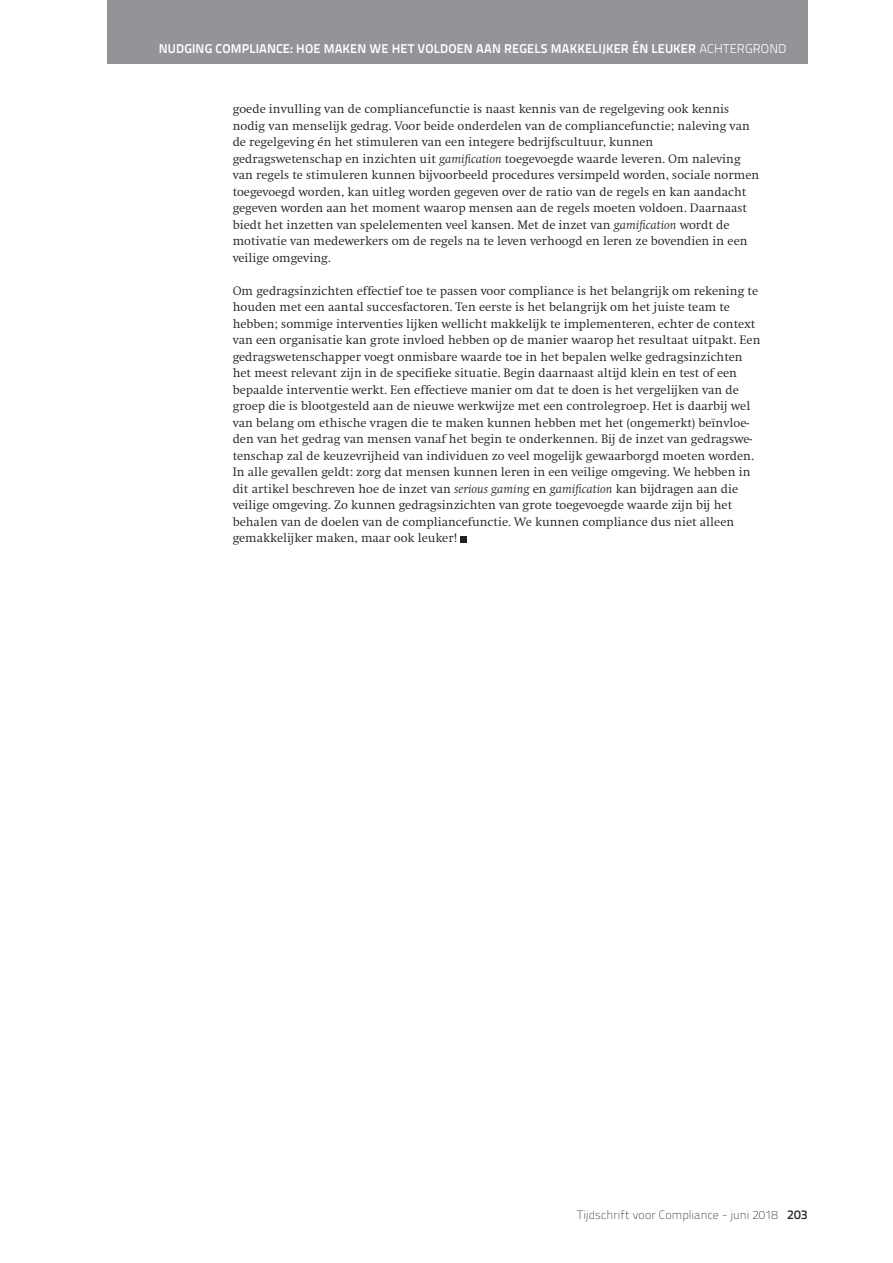
<style>
.page{position:relative;width:893px;height:1263px;background:#fff}
.page>*{position:absolute;margin:0;border:0;box-sizing:border-box;transform-origin:0 0}
.t1{font:300 12.75px/16.5px "Swift";color:#231f20}
.t2{font:700 12.75px "Titillium Text 22 L";letter-spacing:.01em;color:#fff}
.t3{font:100 12px "Titillium Text 22 L";letter-spacing:.005em;color:#231f20}
.s1{font-weight:300}
.s2{font-style:italic}
.s3{font-weight:500;font-size:12.75px}
</style>
<div class="page">
<div style="left:108px;top:0;width:700px;height:64px;background:#929498"></div>
<svg style="left:460px;top:536px;width:6px;height:6px"></svg>
<p class="t2" style="left:159px;top:44px;width:629px">NUDGING COMPLIANCE: HOE MAKEN WE HET VOLDOEN AAN REGELS MAKKELIJKER ÉN LEUKER <span class="s1">ACHTERGROND</span></p>
<p class="t1" style="left:233px;top:102px;width:528px">goede invulling van de compliancefunctie is naast kennis van de regelgeving ook kennis nodig van menselijk gedrag. Voor beide onderdelen van de compliancefunctie; naleving van de regelgeving én het stimuleren van een integere bedrijfscultuur, kunnen gedragswetenschap en inzichten uit <span class="s2">gamification</span> toegevoegde waarde leveren. Om naleving van regels te stimuleren kunnen bijvoorbeeld procedures versimpeld worden, sociale normen toegevoegd worden, kan uitleg worden gegeven over de ratio van de regels en kan aandacht gegeven worden aan het moment waarop mensen aan de regels moeten voldoen. Daarnaast biedt het inzetten van spelelementen veel kansen. Met de inzet van <span class="s2">gamification</span> wordt de motivatie van medewerkers om de regels na te leven verhoogd en leren ze bovendien in een veilige omgeving.</p>
<p class="t1" style="left:233px;top:284px;width:529px">Om gedragsinzichten effectief toe te passen voor compliance is het belangrijk om rekening te houden met een aantal succesfactoren. Ten eerste is het belangrijk om het juiste team te hebben; sommige interventies lijken wellicht makkelijk te implementeren, echter de context van een organisatie kan grote invloed hebben op de manier waarop het resultaat uitpakt. Een gedragswetenschapper voegt onmisbare waarde toe in het bepalen welke gedragsinzichten het meest relevant zijn in de specifieke situatie. Begin daarnaast altijd klein en test of een bepaalde interventie werkt. Een effectieve manier om dat te doen is het vergelijken van de groep die is blootgesteld aan de nieuwe werkwijze met een controlegroep. Het is daarbij wel van belang om ethische vragen die te maken kunnen hebben met het (ongemerkt) beïnvloe&shy;den van het gedrag van mensen vanaf het begin te onderkennen. Bij de inzet van gedragswe&shy;tenschap zal de keuzevrijheid van individuen zo veel mogelijk gewaarborgd moeten worden.<br>In alle gevallen geldt: zorg dat mensen kunnen leren in een veilige omgeving. We hebben in dit artikel beschreven hoe de inzet van <span class="s2">serious gaming</span> en <span class="s2">gamification</span> kan bijdragen aan die veilige omgeving. Zo kunnen gedragsinzichten van grote toegevoegde waarde zijn bij het behalen van de doelen van de compliancefunctie. We kunnen compliance dus niet alleen gemakkelijker maken, maar ook leuker!</p>
<p class="t3" style="left:577px;top:1207px;width:232px">Tijdschrift voor Compliance - juni 2018 <span class="s3">203</span></p>
</div>
